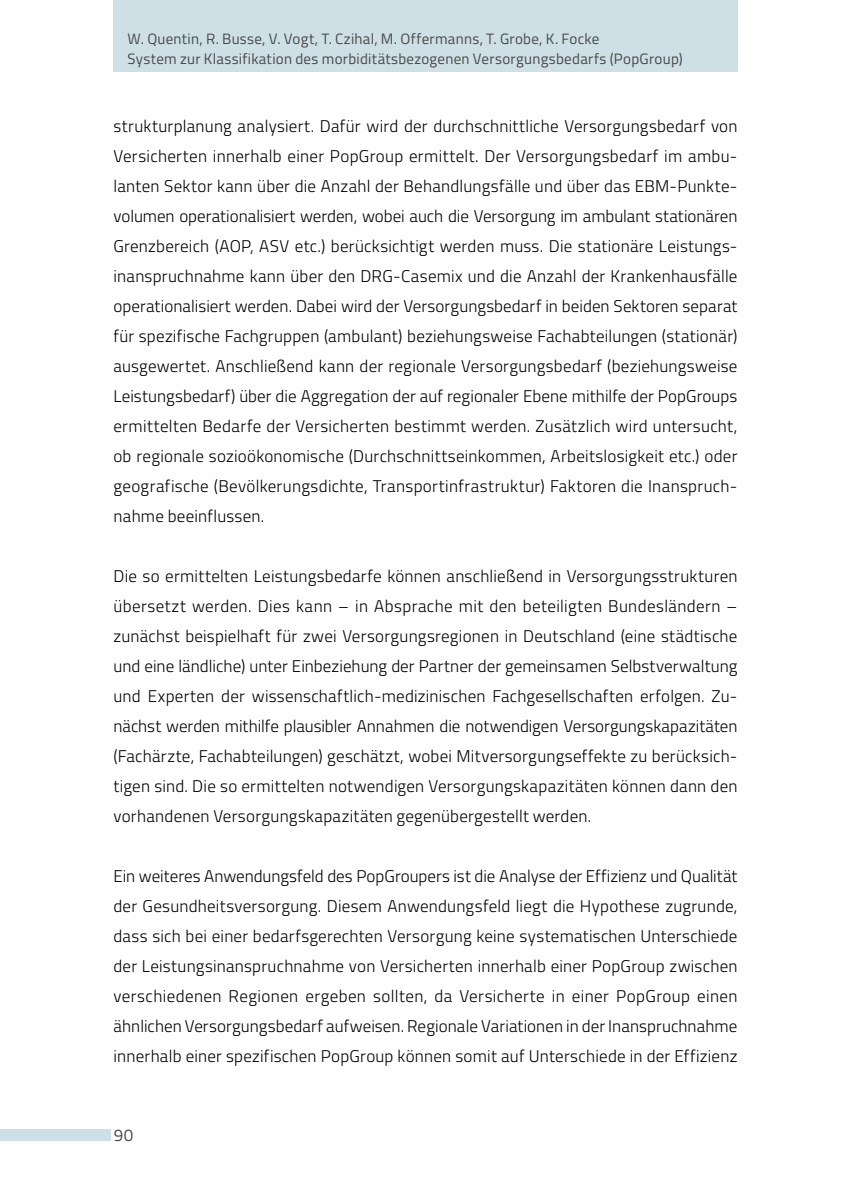
<style>
.page{position:relative;width:851px;height:1191px;background:#fff}
.page>*{position:absolute;margin:0;border:0;box-sizing:border-box;transform-origin:0 0}
.t1{font:300 17px/30px "Titillium";letter-spacing:.015em;color:#000;text-align:justify}
.t2{font:17px "Titillium";color:#4a4a49}
.t3{font:15px/20px "Titillium";letter-spacing:.015em;color:#4a4a49}
</style>
<div class="page">
<div style="left:113px;top:0;width:624px;height:71px;background:#cedfe6"></div>
<div style="left:0;top:1129px;width:111px;height:11px;background:#cedfe6"></div>
<p class="t3" style="left:128px;top:28px;width:556px">W. Quentin, R. Busse, V. Vogt, T. Czihal, M. Offermanns, T. Grobe, K. Focke<br>System zur Klassifikation des morbiditätsbezogenen Versorgungsbedarfs (PopGroup)</p>
<p class="t1" style="left:113px;top:110px;width:625px;text-align:left">strukturplanung analysiert. Dafür wird der durchschnittliche Versorgungsbedarf von Versicherten innerhalb einer PopGroup ermittelt. Der Versorgungsbedarf im ambu&shy;lanten Sektor kann über die Anzahl der Behandlungsfälle und über das EBM-Punkte&shy;volumen operationalisiert werden, wobei auch die Versorgung im ambulant stationären Grenzbereich (AOP, ASV etc.) berücksichtigt werden muss. Die stationäre Leistungs&shy;inanspruchnahme kann über den DRG-Casemix und die Anzahl der Krankenhausfälle operationalisiert werden. Dabei wird der Versorgungsbedarf in beiden Sektoren separat für spezifische Fachgruppen (ambulant) beziehungsweise Fachabteilungen (stationär) ausgewertet. Anschließend kann der regionale Versorgungsbedarf (beziehungsweise Leistungsbedarf) über die Aggregation der auf regionaler Ebene mithilfe der PopGroups ermittelten Bedarfe der Versicherten bestimmt werden. Zusätzlich wird untersucht, ob regionale sozioökonomische (Durchschnittseinkommen, Arbeitslosigkeit etc.) oder geografische (Bevölkerungsdichte, Transportinfrastruktur) Faktoren die Inanspruch&shy;nahme beeinflussen.</p>
<p class="t1" style="left:113px;top:560px;width:625px">Die so ermittelten Leistungsbedarfe können anschließend in Versorgungsstrukturen übersetzt werden. Dies kann – in Absprache mit den beteiligten Bundesländern – zunächst beispielhaft für zwei Versorgungsregionen in Deutschland (eine städtische und eine ländliche) unter Einbeziehung der Partner der gemeinsamen Selbstverwaltung und Experten der wissenschaftlich-medizinischen Fachgesellschaften erfolgen. Zu&shy;nächst werden mithilfe plausibler Annahmen die notwendigen Versorgungskapazitäten (Fachärzte, Fachabteilungen) geschätzt, wobei Mitversorgungseffekte zu berücksich&shy;tigen sind. Die so ermittelten notwendigen Versorgungskapazitäten können dann den vorhandenen Versorgungskapazitäten gegenübergestellt werden.</p>
<p class="t1" style="left:113px;top:860px;width:625px">Ein weiteres Anwendungsfeld des PopGroupers ist die Analyse der Effizienz und Qualität der Gesundheitsversorgung. Diesem Anwendungsfeld liegt die Hypothese zugrunde, dass sich bei einer bedarfsgerechten Versorgung keine systematischen Unterschiede der Leistungsinanspruchnahme von Versicherten innerhalb einer PopGroup zwischen verschiedenen Regionen ergeben sollten, da Versicherte in einer PopGroup einen ähnlichen Versorgungsbedarf aufweisen. Regionale Variationen in der Inanspruchnahme innerhalb einer spezifischen PopGroup können somit auf Unterschiede in der Effizienz</p>
<p class="t2" style="left:114px;top:1122px;width:21px">90</p>
</div>
